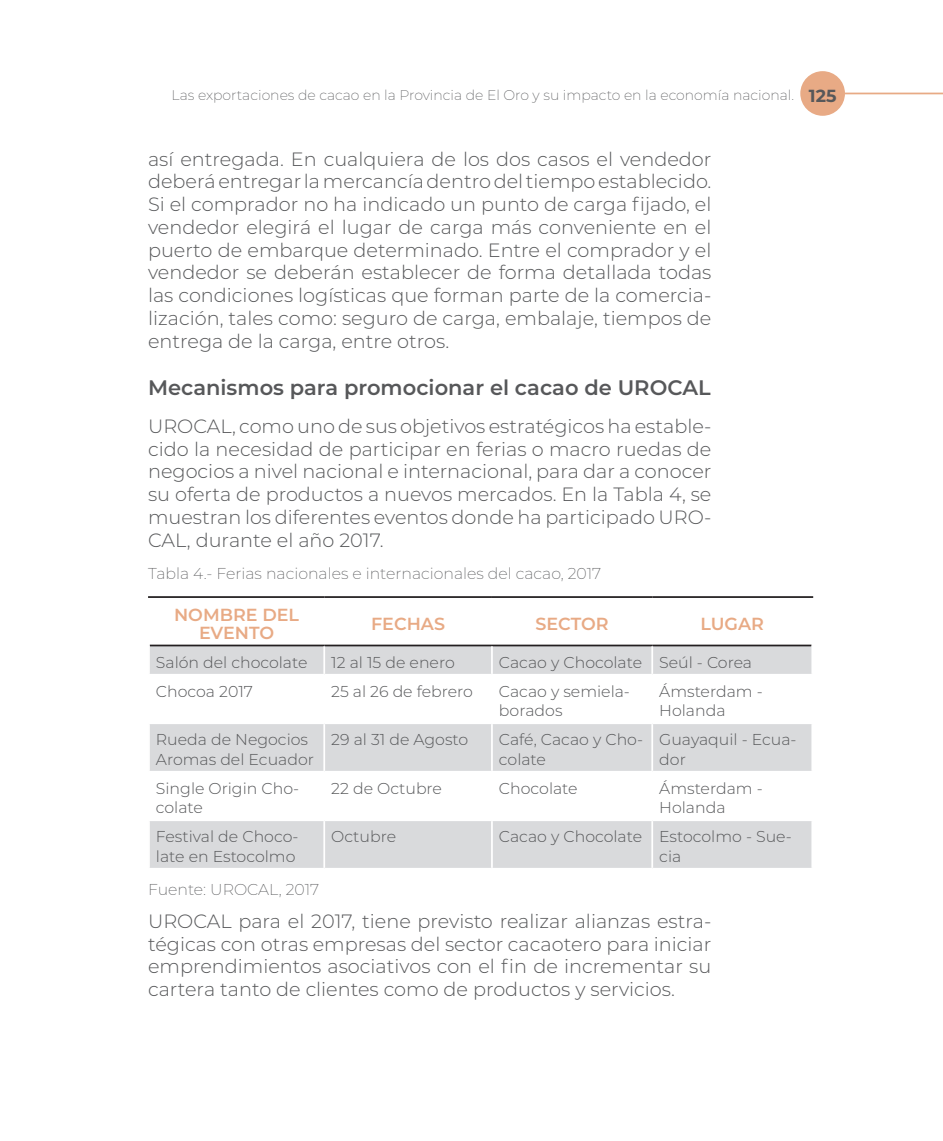
<style>
.page{position:relative;width:943px;height:1141px;background:#fff}
.page>*{position:absolute;margin:0;border:0;box-sizing:border-box;transform-origin:0 0}
.su-titulo{font:600 21px "Montserrat";color:#57585a}
.body{font:300 19.25px/22.8px "Montserrat";color:#57585a;text-align:justify}
.Tema_de_los_cuadros{font:600 17.5px/17.5px "Montserrat";color:#e8aa85;text-align:center}
.body_cuadros{font:300 15.75px/19.2px "Montserrat";color:#57585a}
.pie_de_foto{font:200 15.75px "Montserrat";color:#57585a}
.t1{font:200 14px "Montserrat";color:#57585a}
.s1{font-weight:700;font-size:17.5px}
</style>
<div class="page">
<div style="left:800px;top:71px;width:45px;height:45px;background:#e8aa85;border-radius:50%"></div>
<hr style="left:845px;top:93px;width:98px;height:1px;background:#e8aa85">
<svg style="left:150px;top:646px;width:661px;height:222px;fill:#d9dadc"></svg>
<hr style="left:148px;top:819px;width:176px;height:2px;background:#fff">
<hr style="left:324px;top:819px;width:168px;height:2px;background:#fff">
<hr style="left:492px;top:819px;width:160px;height:2px;background:#fff">
<hr style="left:652px;top:819px;width:161px;height:2px;background:#fff">
<hr style="left:148px;top:722px;width:176px;height:2px;background:#fff">
<hr style="left:324px;top:722px;width:168px;height:2px;background:#fff">
<hr style="left:323px;top:724px;width:2px;height:47px;background:#fff">
<hr style="left:492px;top:722px;width:160px;height:2px;background:#fff">
<hr style="left:491px;top:724px;width:2px;height:47px;background:#fff">
<hr style="left:652px;top:722px;width:161px;height:2px;background:#fff">
<hr style="left:651px;top:724px;width:2px;height:47px;background:#fff">
<hr style="left:148px;top:771px;width:176px;height:2px;background:#fff">
<hr style="left:324px;top:771px;width:168px;height:2px;background:#fff">
<hr style="left:492px;top:771px;width:160px;height:2px;background:#fff">
<hr style="left:652px;top:771px;width:161px;height:2px;background:#fff">
<hr style="left:323px;top:821px;width:2px;height:47px;background:#fff">
<hr style="left:491px;top:821px;width:2px;height:47px;background:#fff">
<hr style="left:651px;top:821px;width:2px;height:47px;background:#fff">
<hr style="left:148px;top:596px;width:176px;height:2px;background:#231f20">
<hr style="left:324px;top:596px;width:168px;height:2px;background:#231f20">
<hr style="left:492px;top:596px;width:160px;height:2px;background:#231f20">
<hr style="left:652px;top:596px;width:161px;height:2px;background:#231f20">
<hr style="left:150px;top:645px;width:174px;height:1px;background:#231f20">
<hr style="left:324px;top:645px;width:168px;height:1px;background:#231f20">
<hr style="left:492px;top:645px;width:160px;height:1px;background:#231f20">
<hr style="left:652px;top:645px;width:159px;height:1px;background:#231f20">
<hr style="left:323px;top:646px;width:2px;height:28px;background:#fff">
<hr style="left:491px;top:646px;width:2px;height:28px;background:#fff">
<hr style="left:651px;top:646px;width:2px;height:28px;background:#fff">
<hr style="left:148px;top:674px;width:176px;height:2px;background:#fff">
<hr style="left:324px;top:674px;width:168px;height:2px;background:#fff">
<hr style="left:492px;top:674px;width:160px;height:2px;background:#fff">
<hr style="left:652px;top:674px;width:161px;height:2px;background:#fff">
<hr style="left:323px;top:676px;width:2px;height:46px;background:#fff">
<hr style="left:491px;top:676px;width:2px;height:46px;background:#fff">
<hr style="left:651px;top:676px;width:2px;height:46px;background:#fff">
<hr style="left:323px;top:773px;width:2px;height:46px;background:#fff">
<hr style="left:491px;top:773px;width:2px;height:46px;background:#fff">
<hr style="left:651px;top:773px;width:2px;height:46px;background:#fff">
<p class="t1" style="left:172px;top:85px;width:666px">Las exportaciones de cacao en la Provincia de El Oro y su impacto en la economía nacional. <span class="s1">125</span></p>
<p class="body" style="left:148px;top:147px;width:565px">así entregada. En cualquiera de los dos casos el vendedor deberá entregar la mercancía dentro del tiempo establecido.<br>Si el comprador no ha indicado un punto de carga fijado, el vendedor elegirá el lugar de carga más conveniente en el puerto de embarque determinado. Entre el comprador y el vendedor se deberán establecer de forma detallada todas las condiciones logísticas que forman parte de la comercia&shy;lización, tales como: seguro de carga, embalaje, tiempos de entrega de la carga, entre otros.</p>
<p class="su-titulo" style="left:148px;top:373px;width:564px">Mecanismos para promocionar el cacao de UROCAL</p>
<p class="body" style="left:148px;top:414px;width:565px">UROCAL, como uno de sus objetivos estratégicos ha estable&shy;cido la necesidad de participar en ferias o macro ruedas de negocios a nivel nacional e internacional, para dar a conocer su oferta de productos a nuevos mercados. En la Tabla 4, se muestran los diferentes eventos donde ha participado URO-CAL, durante el año 2017.</p>
<p class="pie_de_foto" style="left:148px;top:563px;width:454px">Tabla 4.- Ferias nacionales e internacionales del cacao, 2017</p>
<p class="Tema_de_los_cuadros" style="left:174px;top:605px;width:126px">NOMBRE DEL<br>EVENTO</p>
<p class="Tema_de_los_cuadros" style="left:371px;top:614px;width:75px">FECHAS</p>
<p class="Tema_de_los_cuadros" style="left:535px;top:614px;width:75px">SECTOR</p>
<p class="Tema_de_los_cuadros" style="left:700px;top:614px;width:65px">LUGAR</p>
<p class="body_cuadros" style="left:156px;top:652px;width:153px">Salón del chocolate</p>
<p class="body_cuadros" style="left:331px;top:652px;width:125px">12 al 15 de enero</p>
<p class="body_cuadros" style="left:499px;top:652px;width:145px">Cacao y Chocolate</p>
<p class="body_cuadros" style="left:659px;top:652px;width:94px">Seúl - Corea</p>
<p class="body_cuadros" style="left:156px;top:681px;width:99px">Chocoa 2017</p>
<p class="body_cuadros" style="left:331px;top:681px;width:143px">25 al 26 de febrero</p>
<p class="body_cuadros" style="left:499px;top:681px;width:132px">Cacao y semiela&shy;borados</p>
<p class="body_cuadros" style="left:659px;top:681px;width:105px">Ámsterdam -<br>Holanda</p>
<p class="body_cuadros" style="left:156px;top:730px;width:160px">Rueda de Negocios<br>Aromas del Ecuador</p>
<p class="body_cuadros" style="left:331px;top:730px;width:139px">29 al 31 de Agosto</p>
<p class="body_cuadros" style="left:499px;top:730px;width:146px">Café, Cacao y Cho&shy;colate</p>
<p class="body_cuadros" style="left:659px;top:730px;width:139px">Guayaquil - Ecua&shy;dor</p>
<p class="body_cuadros" style="left:156px;top:778px;width:145px">Single Origin Cho&shy;colate</p>
<p class="body_cuadros" style="left:331px;top:778px;width:112px">22 de Octubre</p>
<p class="body_cuadros" style="left:499px;top:778px;width:80px">Chocolate</p>
<p class="body_cuadros" style="left:659px;top:778px;width:105px">Ámsterdam -<br>Holanda</p>
<p class="body_cuadros" style="left:156px;top:827px;width:144px">Festival de Choco&shy;late en Estocolmo</p>
<p class="body_cuadros" style="left:331px;top:827px;width:66px">Octubre</p>
<p class="body_cuadros" style="left:499px;top:827px;width:145px">Cacao y Chocolate</p>
<p class="body_cuadros" style="left:659px;top:827px;width:134px">Estocolmo - Sue&shy;cia</p>
<p class="pie_de_foto" style="left:148px;top:879px;width:173px">Fuente: UROCAL, 2017</p>
<p class="body" style="left:148px;top:909px;width:565px">UROCAL para el 2017, tiene previsto realizar alianzas estra&shy;tégicas con otras empresas del sector cacaotero para iniciar emprendimientos asociativos con el fin de incrementar su cartera tanto de clientes como de productos y servicios.</p>
</div>
